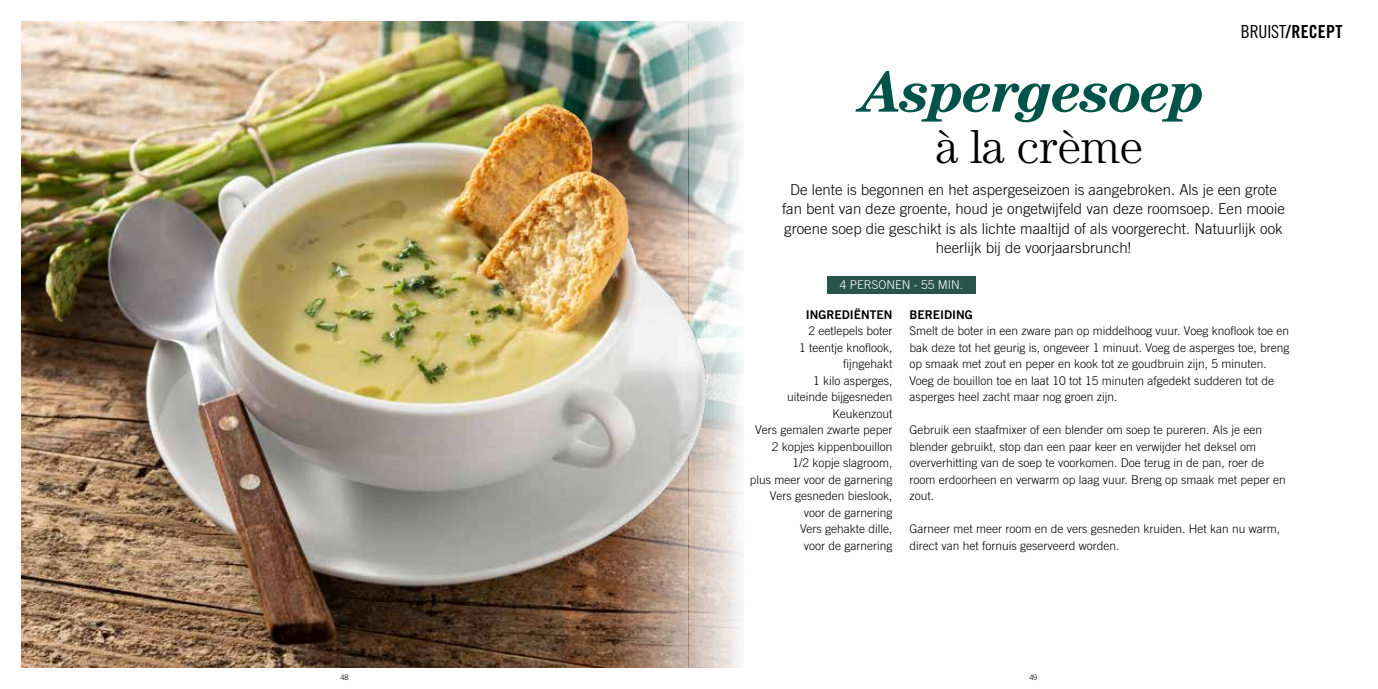
<style>
.page{position:relative;width:1378px;height:689px;background:#fff}
.page>*{position:absolute;margin:0;border:0;box-sizing:border-box;transform-origin:0 0}
.t1{font:italic 700 58.5px "Century Std";letter-spacing:-.03em;color:#005348}
.t2{font:300 48px "Century Std";letter-spacing:-.01em;color:#000}
.t3{font:18px "Trade Gothic LT Std Bd Cn 20";letter-spacing:.01em;color:#000}
.t4{font:300 15px/19.5px "Trade Gothic LT Std";color:#000;text-align:center}
.t5{font:300 12px/16.5px "Trade Gothic LT Std";color:#000}
.t6{font:12px "Trade Gothic LT Std Bd 2";color:#000}
.t7{font:300 12px "Trade Gothic LT Std";color:#fff}
.t8{font:300 7.5px "Trade Gothic LT Std";color:#000}
.s1{font-family:"Trade Gothic LT Std Cn 18"}
</style>
<div class="page">
<img style="left:22px;top:21px;width:721px;height:647px">
<div style="left:827px;top:276px;width:149px;height:17px;background:#29544a"></div>
<h1 class="t1" style="left:861px;top:58px;width:346px">Aspergesoep</h1>
<h2 class="t2" style="left:935px;top:119px;width:210px">à la crème</h2>
<h3 class="t3" style="left:1241px;top:21px;width:103px"><span class="s1">BRUIST</span>/RECEPT</h3>
<p class="t4" style="left:782px;top:179px;width:504px">De lente is begonnen en het aspergeseizoen is aangebroken. Als je een grote fan bent van deze groente, houd je ongetwijfeld van deze roomsoep. Een mooie groene soep die geschikt is als lichte maaltijd of als voorgerecht. Natuurlijk ook heerlijk bij de voorjaarsbrunch!</p>
<p class="t7" style="left:840px;top:278px;width:125px">4 PERSONEN - 55 MIN.</p>
<p class="t6" style="left:806px;top:307px;width:88px">INGREDIËNTEN</p>
<p class="t5" style="left:750px;top:323px;width:144px;text-align:right">2 eetlepels boter<br>1 teentje knoflook, fijngehakt<br>1 kilo asperges,<br>uiteinde bijgesneden<br>Keukenzout<br>Vers gemalen zwarte peper<br>2 kopjes kippenbouillon<br>1/2 kopje slagroom,<br>plus meer voor de garnering<br>Vers gesneden bieslook, voor de garnering<br>Vers gehakte dille,<br>voor de garnering</p>
<p class="t6" style="left:909px;top:307px;width:65px">BEREIDING</p>
<p class="t5" style="left:909px;top:323px;width:381px">Smelt de boter in een zware pan op middelhoog vuur. Voeg knoflook toe en bak deze tot het geurig is, ongeveer 1 minuut. Voeg de asperges toe, breng op smaak met zout en peper en kook tot ze goudbruin zijn, 5 minuten.<br>Voeg de bouillon toe en laat 10 tot 15 minuten afgedekt sudderen tot de asperges heel zacht maar nog groen zijn.</p>
<p class="t5" style="left:909px;top:422px;width:378px">Gebruik een staafmixer of een blender om soep te pureren. Als je een blender gebruikt, stop dan een paar keer en verwijder het deksel om oververhitting van de soep te voorkomen. Doe terug in de pan, roer de room erdoorheen en verwarm op laag vuur. Breng op smaak met peper en zout.</p>
<p class="t5" style="left:909px;top:521px;width:372px">Garneer met meer room en de vers gesneden kruiden. Het kan nu warm, direct van het fornuis geserveerd worden.</p>
<p class="t8" style="left:340px;top:672px;width:10px">48</p>
<p class="t8" style="left:1029px;top:672px;width:9px">49</p>
</div>
